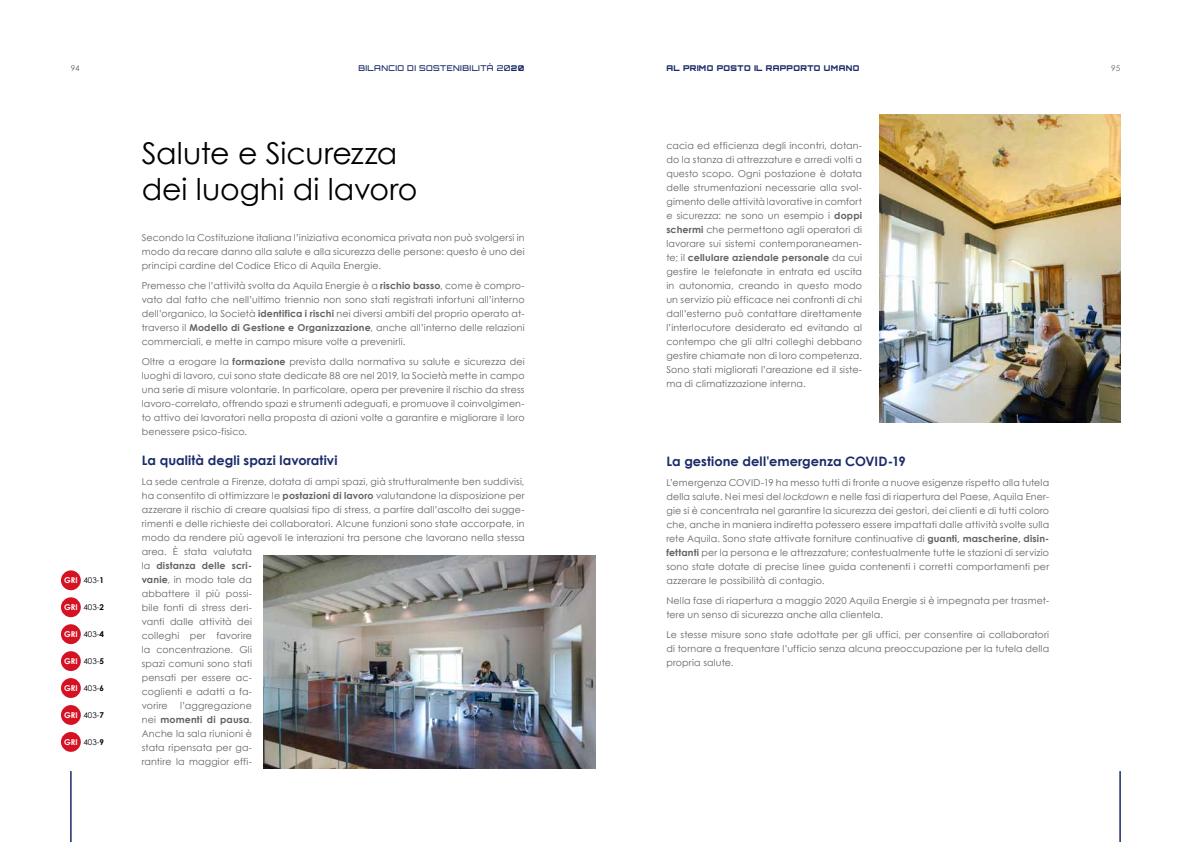
<style>
.page{position:relative;width:1191px;height:842px;background:#fff}
.page>*{position:absolute;margin:0;border:0;box-sizing:border-box;transform-origin:0 0}
.t1{font:30px/36px "Century Gothic";letter-spacing:-.005em;color:#000}
.t2{font:700 13px "Century Gothic";letter-spacing:.005em;color:#1a2b68}
.t3{font:9.5px/14px "Century Gothic";letter-spacing:.015em;color:#646363;text-align:justify}
.t4{font:8px "Century Gothic";color:#000}
.t5{font:500 8px "Orbitron";letter-spacing:.05em;color:#1a2b68}
.t6{font:900 8px "Orbitron";letter-spacing:.05em;color:#1a2b68}
.t7{font:8px "Century Gothic";color:#646363}
.s1{font-weight:900}
.s2{font-weight:700;color:#fff}
.s3{font-weight:700}
.s4{font-style:italic}
</style>
<div class="page">
<hr style="left:1119px;top:771px;width:1px;height:71px;background:#1a2b68">
<hr style="left:70px;top:771px;width:2px;height:71px;background:#1a2b68">
<img style="left:263px;top:556px;width:332px;height:212px">
<img style="left:879px;top:114px;width:241px;height:309px">
<div style="left:61px;top:732px;width:20px;height:20px;background:#d51224;border-radius:50%"></div>
<div style="left:61px;top:651px;width:20px;height:20px;background:#d51224;border-radius:50%"></div>
<div style="left:61px;top:705px;width:20px;height:20px;background:#d51224;border-radius:50%"></div>
<div style="left:61px;top:624px;width:20px;height:20px;background:#d51224;border-radius:50%"></div>
<div style="left:61px;top:678px;width:20px;height:20px;background:#d51224;border-radius:50%"></div>
<div style="left:61px;top:597px;width:20px;height:20px;background:#d51224;border-radius:50%"></div>
<div style="left:61px;top:570px;width:20px;height:20px;background:#d51224;border-radius:50%"></div>
<p class="t7" style="left:71px;top:62px;width:10px">94</p>
<p class="t5" style="left:358px;top:63px;width:168px">BILANCIO DI SOSTENIBILITÀ 20<span class="s1">20</span></p>
<p class="t7" style="left:1111px;top:62px;width:10px">95</p>
<p class="t6" style="left:666px;top:63px;width:195px">AL PRIMO POSTO IL RAPPORTO UMANO</p>
<p class="t4" style="left:64px;top:575px;width:41px"><span class="s2">GRI</span> 403-<span class="s3">1</span></p>
<p class="t4" style="left:64px;top:602px;width:41px"><span class="s2">GRI</span> 403-<span class="s3">2</span></p>
<p class="t4" style="left:64px;top:629px;width:41px"><span class="s2">GRI</span> 403-<span class="s3">4</span></p>
<p class="t4" style="left:64px;top:656px;width:41px"><span class="s2">GRI</span> 403-<span class="s3">5</span></p>
<p class="t4" style="left:64px;top:682px;width:41px"><span class="s2">GRI</span> 403-<span class="s3">6</span></p>
<p class="t4" style="left:64px;top:709px;width:41px"><span class="s2">GRI</span> 403-<span class="s3">7</span></p>
<p class="t4" style="left:64px;top:736px;width:41px"><span class="s2">GRI</span> 403-<span class="s3">9</span></p>
<h1 class="t1" style="left:142px;top:135px;width:277px">Salute e Sicurezza dei luoghi di lavoro</h1>
<p class="t3" style="left:142px;top:230px;width:384px">Secondo la Costituzione italiana l’iniziativa economica privata non può svolgersi in modo da recare danno alla salute e alla sicurezza delle persone: questo è uno dei principi cardine del Codice Etico di Aquila Energie.</p>
<p class="t3" style="left:142px;top:278px;width:384px">Premesso che l’attività svolta da Aquila Energie è a <span class="s3">rischio basso</span>, come è compro&shy;vato dal fatto che nell’ultimo triennio non sono stati registrati infortuni all’interno dell’organico, la Società <span class="s3">identifica i rischi</span> nei diversi ambiti del proprio operato at&shy;traverso il <span class="s3">Modello di Gestione e Organizzazione</span>, anche all’interno delle relazioni commerciali, e mette in campo misure volte a prevenirli.</p>
<p class="t3" style="left:142px;top:354px;width:384px">Oltre a erogare la <span class="s3">formazione</span> prevista dalla normativa su salute e sicurezza dei luoghi di lavoro, cui sono state dedicate 88 ore nel 2019, la Società mette in campo una serie di misure volontarie. In particolare, opera per prevenire il rischio da stress lavoro-correlato, offrendo spazi e strumenti adeguati, e promuove il coinvolgimen&shy;to attivo dei lavoratori nella proposta di azioni volte a garantire e migliorare il loro benessere psico-fisico.</p>
<h2 class="t2" style="left:142px;top:450px;width:197px">La qualità degli spazi lavorativi</h2>
<p class="t3" style="left:142px;top:474px;width:384px;text-align:left">La sede centrale a Firenze, dotata di ampi spazi, già strutturalmente ben suddivisi, ha consentito di ottimizzare le <span class="s3">postazioni di lavoro</span> valutandone la disposizione per azzerare il rischio di creare qualsiasi tipo di stress, a partire dall’ascolto dei sugge&shy;rimenti e delle richieste dei collaboratori. Alcune funzioni sono state accorpate, in modo da rendere più agevoli le interazioni tra persone che lavorano nella stessa area. È stata valutata<br>la <span class="s3">distanza delle scri-<br>vanie</span>, in modo tale da<br>abbattere il più possi-<br>bile fonti di stress deri-<br>vanti dalle attività dei<br>colleghi per favorire<br>la concentrazione. Gli<br>spazi comuni sono stati<br>pensati per essere ac-<br>coglienti e adatti a fa-<br>vorire</p>
<p class="t3" style="left:142px;top:698px;width:112px;text-indent:39px">l’aggregazione nei <span class="s3">momenti di pausa</span>.<br>Anche la sala riunioni è stata ripensata per ga&shy;rantire la maggior effi-</p>
<p class="t3" style="left:666px;top:138px;width:197px">cacia ed efficienza degli incontri, dotan&shy;do la stanza di attrezzature e arredi volti a questo scopo. Ogni postazione è dotata delle strumentazioni necessarie alla svol&shy;gimento delle attività lavorative in comfort e sicurezza: ne sono un esempio i <span class="s3">doppi schermi</span> che permettono agli operatori di lavorare sui sistemi contemporaneamen&shy;te; il <span class="s3">cellulare aziendale personale</span> da cui gestire le telefonate in entrata ed uscita in autonomia, creando in questo modo un servizio più efficace nei confronti di chi dall’esterno può contattare direttamente l’interlocutore desiderato ed evitando al contempo che gli altri colleghi debbano gestire chiamate non di loro competenza.<br>Sono stati migliorati l’areazione ed il siste&shy;ma di climatizzazione interna.</p>
<h2 class="t2" style="left:666px;top:451px;width:241px">La gestione dell’emergenza COVID-19</h2>
<p class="t3" style="left:666px;top:475px;width:384px">L’emergenza COVID-19 ha messo tutti di fronte a nuove esigenze rispetto alla tutela della salute. Nei mesi del <span class="s4">lockdown</span> e nelle fasi di riapertura del Paese, Aquila Ener&shy;gie si è concentrata nel garantire la sicurezza dei gestori, dei clienti e di tutti coloro che, anche in maniera indiretta potessero essere impattati dalle attività svolte sulla rete Aquila. Sono state attivate forniture continuative di <span class="s3">guanti, mascherine, disin&shy;fettanti</span> per la persona e le attrezzature; contestualmente tutte le stazioni di servizio sono state dotate di precise linee guida contenenti i corretti comportamenti per azzerare le possibilità di contagio.</p>
<p class="t3" style="left:666px;top:593px;width:384px">Nella fase di riapertura a maggio 2020 Aquila Energie si è impegnata per trasmet&shy;tere un senso di sicurezza anche alla clientela.</p>
<p class="t3" style="left:666px;top:627px;width:384px">Le stesse misure sono state adottate per gli uffici, per consentire ai collaboratori di tornare a frequentare l’ufficio senza alcuna preoccupazione per la tutela della propria salute.</p>
</div>
